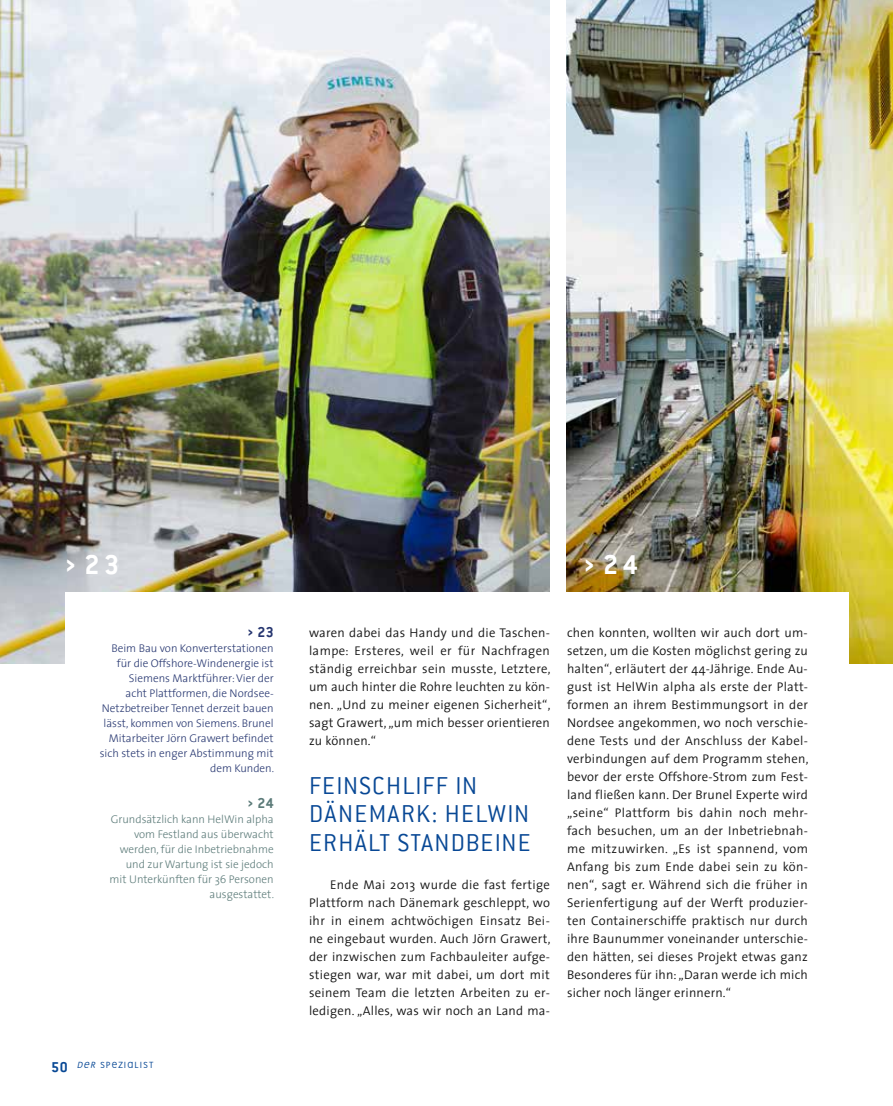
<style>
.page{position:relative;width:893px;height:1106px;background:#fff}
.page>*{position:absolute;margin:0;border:0;box-sizing:border-box;transform-origin:0 0}
.t1{font:700 30px "Conduit ITC";color:#fff}
.t2{font:300 27px/28.5px "Conduit ITC";letter-spacing:.05em;color:#084895}
.t3{font:700 15.75px "Conduit ITC";color:#263670}
.t4{font:700 15.75px "Conduit ITC";color:#5c7b79}
.t5{font:300 12.75px/18px "The Sans";letter-spacing:.015em;color:#141414;text-align:justify}
.t6{font:300 11.25px/15px "The Sans";color:#263670;text-align:right}
.t7{font:300 11.25px/15px "The Sans";color:#5c7b79;text-align:right}
.t8{font:9px "Uni F";letter-spacing:.125em;color:#084895}
.s1{font-family:"Conduit ITC";font-weight:700;font-size:15.75px}
.s2{font-style:italic}
</style>
<div class="page">
<img style="left:0;top:0;width:550px;height:663px">
<img style="left:567px;top:0;width:326px;height:663px">
<div style="left:65px;top:591px;width:783px;height:138px;background:#fff"></div>
<h1 class="t1" style="left:65px;top:547px;width:55px">›23</h1>
<h1 class="t1" style="left:584px;top:547px;width:55px">›24</h1>
<p class="t3" style="left:248px;top:622px;width:27px">› 23</p>
<p class="t6" style="left:100px;top:640px;width:176px">Beim Bau von Konverterstationen für die Offshore-Windenergie ist<br>Siemens Marktführer: Vier der<br>acht Plattformen, die Nordsee-<br>Netzbetreiber Tennet derzeit bauen lässt, kommen von Siemens. Brunel<br>Mitarbeiter Jörn Grawert befindet sich stets in enger Abstimmung mit dem Kunden.</p>
<p class="t4" style="left:248px;top:793px;width:27px">› 24</p>
<p class="t7" style="left:109px;top:811px;width:166px">Grundsätzlich kann HelWin alpha vom Festland aus überwacht werden, für die Inbetriebnahme und zur Wartung ist sie jedoch mit Unterkünften für 36 Personen ausgestattet.</p>
<p class="t8" style="left:51px;top:1059px;width:104px"><span class="s1">50</span> <span class="s2">der</span> SPEZIALIST</p>
<p class="t5" style="left:309px;top:623px;width:243px">waren dabei das Handy und die Taschen&shy;lampe: Ersteres, weil er für Nachfragen ständig erreichbar sein musste, Letztere, um auch hinter die Rohre leuchten zu kön&shy;nen. „Und zu meiner eigenen Sicherheit“, sagt Grawert, „um mich besser orientieren zu können.“</p>
<h2 class="t2" style="left:309px;top:771px;width:223px">FEINSCHLIFF IN<br>DÄNEMARK: HELWIN<br>ERHÄLT STANDBEINE</h2>
<p class="t5" style="left:309px;top:875px;width:243px;text-indent:21px">Ende Mai 2013 wurde die fast fertige Plattform nach Dänemark geschleppt, wo ihr in einem achtwöchigen Einsatz Bei&shy;ne eingebaut wurden. Auch Jörn Grawert, der inzwischen zum Fachbauleiter aufge&shy;stiegen war, war mit dabei, um dort mit seinem Team die letzten Arbeiten zu er&shy;ledigen. „Alles, was wir noch an Land ma-</p>
<p class="t5" style="left:567px;top:623px;width:243px">chen konnten, wollten wir auch dort um&shy;setzen, um die Kosten möglichst gering zu halten“, erläutert der 44-Jährige. Ende Au&shy;gust ist HelWin alpha als erste der Platt&shy;formen an ihrem Bestimmungsort in der Nordsee angekommen, wo noch verschie&shy;dene Tests und der Anschluss der Kabel&shy;verbindungen auf dem Programm stehen, bevor der erste Offshore-Strom zum Fest&shy;land fließen kann. Der Brunel Experte wird „seine“ Plattform bis dahin noch mehr&shy;fach besuchen, um an der Inbetriebnah&shy;me mitzuwirken. „Es ist spannend, vom Anfang bis zum Ende dabei sein zu kön&shy;nen“, sagt er. Während sich die früher in Serienfertigung auf der Werft produzier&shy;ten Containerschiffe praktisch nur durch ihre Baunummer voneinander unterschie&shy;den hätten, sei dieses Projekt etwas ganz Besonderes für ihn: „Daran werde ich mich sicher noch länger erinnern.“</p>
</div>
